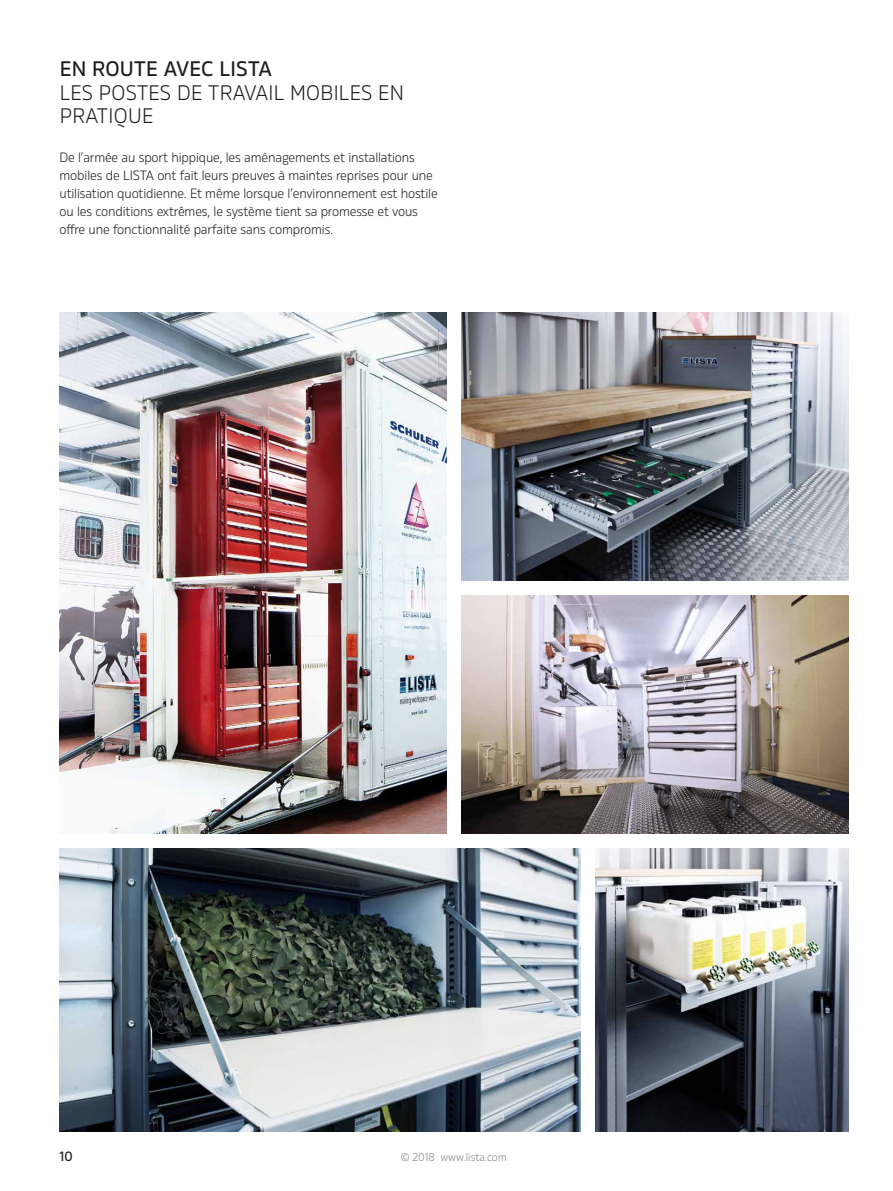
<style>
.page{position:relative;width:893px;height:1191px;background:#fff}
.page>*{position:absolute;margin:0;border:0;box-sizing:border-box;transform-origin:0 0}
.t1{font:300 21px/23.2px "Rleud";letter-spacing:.015em;color:#1d1d1b}
.t2{font:500 21px "Rleud";letter-spacing:.015em;color:#1d1d1b}
.t3{font:300 13.5px/18px "Rleud";letter-spacing:-.01em;color:#1d1d1b}
.t4{font:500 13.5px "Rleud";color:#1d1d1b}
.t5{font:300 11.25px "Rleud";color:#878787}
</style>
<div class="page">
<img style="left:461px;top:595px;width:387px;height:238px">
<img style="left:461px;top:313px;width:387px;height:267px">
<img style="left:60px;top:313px;width:386px;height:520px">
<img style="left:595px;top:848px;width:253px;height:283px">
<img style="left:60px;top:848px;width:520px;height:283px">
<h1 class="t2" style="left:60px;top:55px;width:214px">EN ROUTE AVEC LISTA</h1>
<h1 class="t1" style="left:60px;top:80px;width:346px">LES POSTES DE TRAVAIL MOBILES EN<br>PRATIQUE</h1>
<p class="t3" style="left:60px;top:148px;width:380px">De l’armée au sport hippique, les aménagements et installations mobiles de LISTA ont fait leurs preuves à maintes reprises pour une utilisation quotidienne. Et même lorsque l’environnement est hostile ou les conditions extrêmes, le système tient sa promesse et vous offre une fonctionnalité parfaite sans compromis.</p>
<p class="t4" style="left:60px;top:1147px;width:15px">10</p>
<p class="t5" style="left:401px;top:1150px;width:108px">© 2018 www.lista.com</p>
</div>
